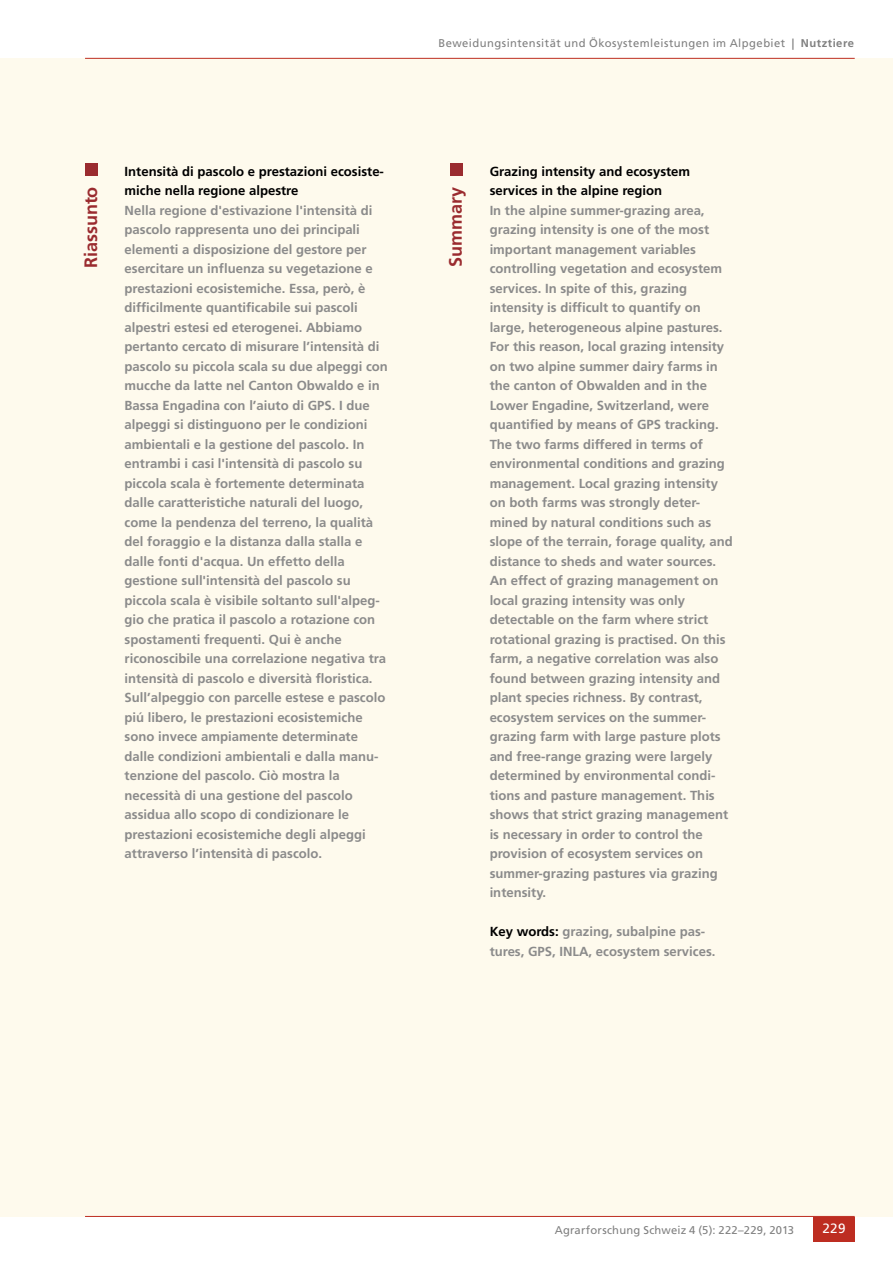
<style>
.page{position:relative;width:893px;height:1263px;background:#fff}
.page>*{position:absolute;margin:0;border:0;box-sizing:border-box;transform-origin:0 0}
.t1{font:700 18px "Frutiger LT Std";letter-spacing:-.005em;color:#9a2b2f}
.t2{font:13.5px "Frutiger LT Std";color:#fff}
.t3{font:700 13.2px/19.5px "Frutiger LT Std";color:#8b8b8b}
.t4{font:700 13.2px/19.5px "Frutiger LT Std";color:#000}
.t5{font:11.25px "Frutiger LT Std";letter-spacing:.035em;color:#808080}
.s1{font-weight:700}
.s2{color:#000}
</style>
<div class="page">
<div style="left:813px;top:1216px;width:42px;height:26px;background:#bd2d21"></div>
<div style="left:0;top:58px;width:893px;height:1158px;background:#fefaed"></div>
<div style="left:85px;top:163px;width:13px;height:13px;background:#9a2b2f"></div>
<div style="left:450px;top:163px;width:13px;height:13px;background:#9a2b2f"></div>
<hr style="left:85px;top:1216px;width:770px;height:1px;background:#bd2d21">
<hr style="left:85px;top:58px;width:770px;height:1px;background:#bd2d21">
<p class="t5" style="left:438px;top:36px;width:417px">Beweidungsintensität und Ökosystemleistungen im Alpgebiet <span class="s1">| Nutztiere</span></p>
<p class="t4" style="left:125px;top:161px;width:261px">Intensità di pascolo e prestazioni ecosiste&shy;miche nella regione alpestre</p>
<p class="t3" style="left:125px;top:200px;width:265px">Nella regione d'estivazione l'intensità di pascolo rappresenta uno dei principali elementi a disposizione del gestore per esercitare un influenza su vegetazione e prestazioni ecosistemiche. Essa, però, è difficilmente quantificabile sui pascoli alpestri estesi ed eterogenei. Abbiamo pertanto cercato di misurare l’intensità di pascolo su piccola scala su due alpeggi con mucche da latte nel Canton Obwaldo e in Bassa Engadina con l’aiuto di GPS. I due alpeggi si distinguono per le condizioni ambientali e la gestione del pascolo. In entrambi i casi l'intensità di pascolo su piccola scala è fortemente determinata dalle caratteristiche naturali del luogo, come la pendenza del terreno, la qualità del foraggio e la distanza dalla stalla e dalle fonti d'acqua. Un effetto della gestione sull'intensità del pascolo su piccola scala è visibile soltanto sull'alpeg&shy;gio che pratica il pascolo a rotazione con spostamenti frequenti. Qui è anche riconoscibile una correlazione negativa tra intensità di pascolo e diversità floristica.<br>Sull’alpeggio con parcelle estese e pascolo piú libero, le prestazioni ecosistemiche sono invece ampiamente determinate dalle condizioni ambientali e dalla manu&shy;tenzione del pascolo. Ciò mostra la necessità di una gestione del pascolo assidua allo scopo di condizionare le prestazioni ecosistemiche degli alpeggi attraverso l’intensità di pascolo.</p>
<h1 class="t1" style="left:80px;top:268px;width:83px;rotate:-90deg">Riassunto</h1>
<h1 class="t1" style="left:445px;top:267px;width:82px;rotate:-90deg">Summary</h1>
<p class="t4" style="left:490px;top:161px;width:202px">Grazing intensity and ecosystem services in the alpine region</p>
<p class="t3" style="left:490px;top:200px;width:245px">In the alpine summer-grazing area, grazing intensity is one of the most important management variables controlling vegetation and ecosystem services. In spite of this, grazing intensity is difficult to quantify on large, heterogeneous alpine pastures.<br>For this reason, local grazing intensity on two alpine summer dairy farms in the canton of Obwalden and in the Lower Engadine, Switzerland, were quantified by means of GPS tracking.<br>The two farms differed in terms of environmental conditions and grazing management. Local grazing intensity on both farms was strongly deter&shy;mined by natural conditions such as slope of the terrain, forage quality, and distance to sheds and water sources.<br>An effect of grazing management on local grazing intensity was only detectable on the farm where strict rotational grazing is practised. On this farm, a negative correlation was also found between grazing intensity and plant species richness. By contrast, ecosystem services on the summer&shy;grazing farm with large pasture plots and free-range grazing were largely determined by environmental condi&shy;tions and pasture management. This shows that strict grazing management is necessary in order to control the provision of ecosystem services on summer-grazing pastures via grazing intensity.</p>
<p class="t3" style="left:490px;top:922px;width:227px"><span class="s2">Key words:</span> grazing, subalpine pas&shy;tures, GPS, INLA, ecosystem services.</p>
<p class="t5" style="left:555px;top:1223px;width:241px">Agrarforschung Schweiz 4 (5): 222–229, 2013</p>
<p class="t2" style="left:822px;top:1221px;width:25px">229</p>
</div>
